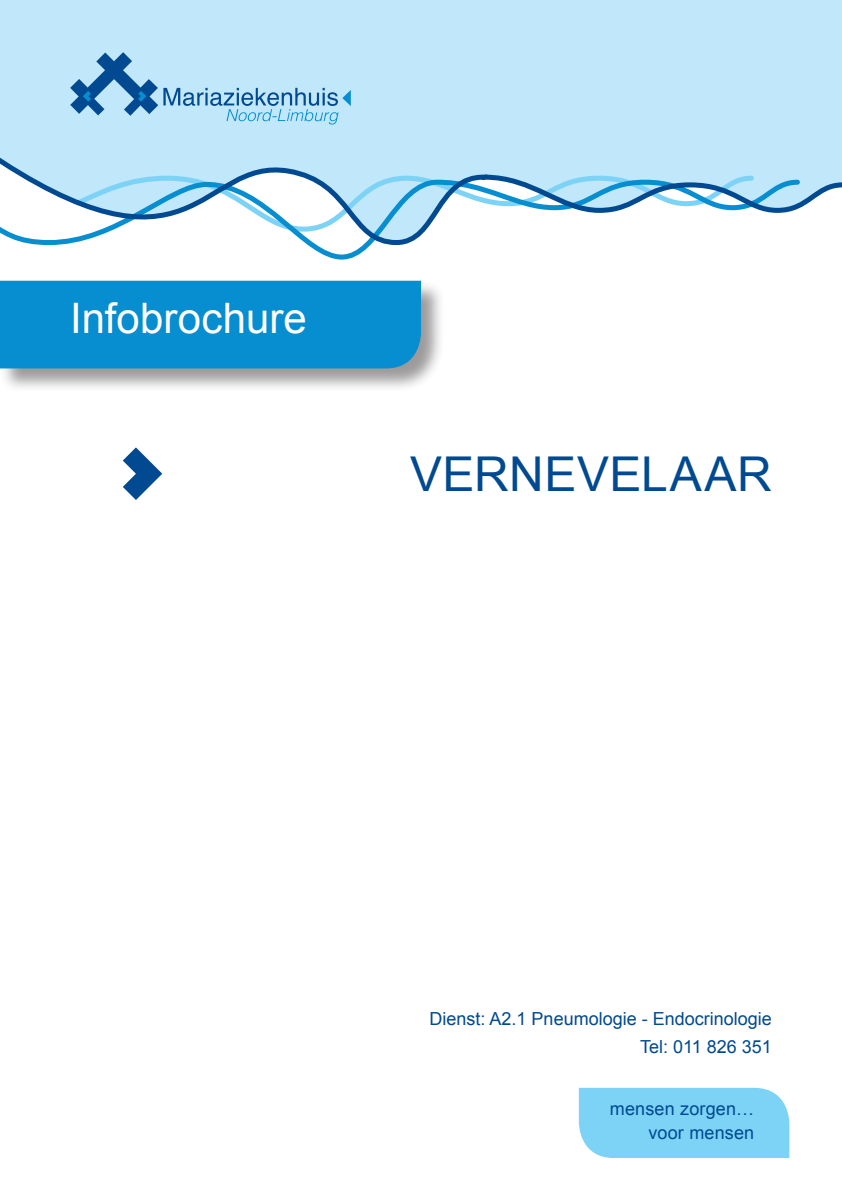
<style>
.page{position:relative;width:842px;height:1191px;background:#fff}
.page>*{position:absolute;margin:0;border:0;box-sizing:border-box;transform-origin:0 0}
._1_2_Cover_titel{font:48px "Arial";letter-spacing:.01em;color:#014990}
._1_1_Cover_titel_bal{font:42px "Arial";color:#fff}
._3_1_Bodytekst{font:18px/24px "Arial";color:#014990;text-align:right}
</style>
<div class="page">
<div style="left:0;top:0;width:842px;height:142px;background:#c0e7fa"></div>
<svg style="left:0;top:142px;width:842px;height:139px"></svg>
<svg style="left:70px;top:52px;width:281px;height:73px;background:#9dcce8"></svg>
<div style="left:579px;top:1087px;width:210px;height:71px;background:#7cd3f6"></div>
<svg style="left:123px;top:447px;width:39px;height:53px"></svg>
<div style="left:0;top:281px;width:445px;height:111px;background:#231f20;opacity:.45"></div>
<div style="left:0;top:281px;width:421px;height:87px;background:#068ed0"></div>
<p class="_1_1_Cover_titel_bal" style="left:70px;top:291px;width:238px">Infobrochure</p>
<p class="_1_2_Cover_titel" style="left:410px;top:443px;width:363px">VERNEVELAAR</p>
<p class="_3_1_Bodytekst" style="left:430px;top:1006px;width:344px">Dienst: A2.1 Pneumologie - Endocrinologie</p>
<p class="_3_1_Bodytekst" style="left:640px;top:1034px;width:133px">Tel: 011 826 351</p>
<p class="_3_1_Bodytekst" style="left:610px;top:1097px;width:146px">mensen zorgen… voor mensen</p>
</div>
